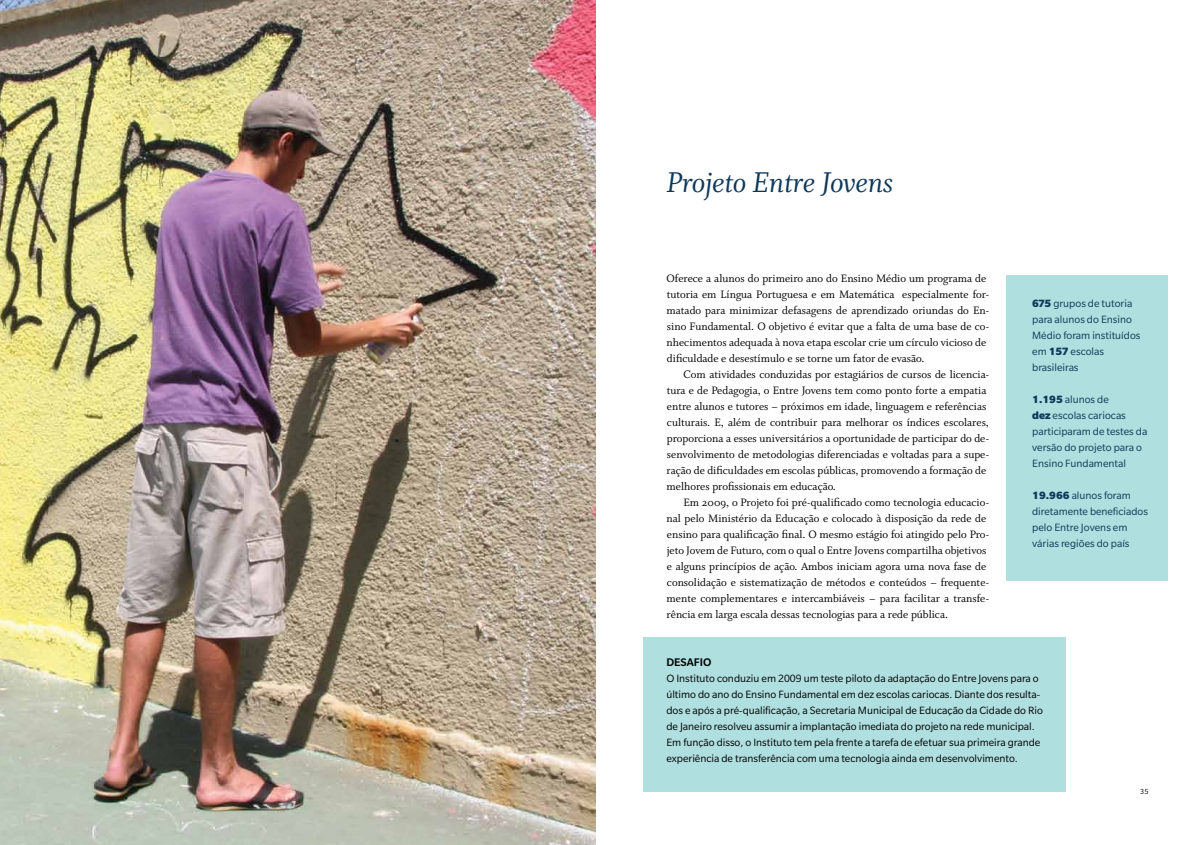
<style>
.page{position:relative;width:1191px;height:845px;background:#fff}
.page>*{position:absolute;margin:0;border:0;box-sizing:border-box;transform-origin:0 0}
.t1{font:32px "Whitman Italic Os F";letter-spacing:-.01em;color:#10385a}
.t2{font:12px/16px "Whitman Roman Os F";color:#000}
.t3{font:500 12px "Slate Std";color:#000}
.t4{font:11.5px/16px "Slate Std";color:#000}
.t5{font:11.5px/16px "Slate Std";color:#10385a}
.t6{font:8px "Slate Std";color:#000}
.s1{font-weight:900}
</style>
<div class="page">
<div style="left:643px;top:637px;width:422px;height:155px;background:#afdfdf"></div>
<div style="left:1006px;top:275px;width:162px;height:306px;background:#afdfdf"></div>
<img style="left:0;top:0;width:595px;height:845px">
<h1 class="t1" style="left:666px;top:165px;width:228px">Projeto Entre Jovens</h1>
<p class="t2" style="left:666px;top:270px;width:324px">Oferece a alunos do primeiro ano do Ensino Médio um programa de tutoria em Língua Portuguesa e em Matemática especialmente for&shy;matado para minimizar defasagens de aprendizado oriundas do En&shy;sino Fundamental. O objetivo é evitar que a falta de uma base de co&shy;nhecimentos adequada à nova etapa escolar crie um círculo vicioso de dificuldade e desestímulo e se torne um fator de evasão.</p>
<p class="t2" style="left:666px;top:366px;width:324px;text-indent:17px">Com atividades conduzidas por estagiários de cursos de licencia&shy;tura e de Pedagogia, o Entre Jovens tem como ponto forte a empatia entre alunos e tutores – próximos em idade, linguagem e referências culturais. E, além de contribuir para melhorar os índices escolares, proporciona a esses universitários a oportunidade de participar do de&shy;senvolvimento de metodologias diferenciadas e voltadas para a supe&shy;ração de dificuldades em escolas públicas, promovendo a formação de melhores profissionais em educação.</p>
<p class="t2" style="left:666px;top:494px;width:324px;text-indent:17px">Em 2009, o Projeto foi pré-qualificado como tecnologia educacio&shy;nal pelo Ministério da Educação e colocado à disposição da rede de ensino para qualificação final. O mesmo estágio foi atingido pelo Pro&shy;jeto Jovem de Futuro, com o qual o Entre Jovens compartilha objetivos e alguns princípios de ação. Ambos iniciam agora uma nova fase de consolidação e sistematização de métodos e conteúdos – frequente&shy;mente complementares e intercambiáveis – para facilitar a transfe&shy;rência em larga escala dessas tecnologias para a rede pública.</p>
<p class="t5" style="left:1032px;top:296px;width:110px"><span class="s1">675</span> grupos de tutoria para alunos do Ensino<br>Médio foram instituídos em <span class="s1">157</span> escolas brasileiras</p>
<p class="t5" style="left:1032px;top:392px;width:117px"><span class="s1">1.195</span> alunos de<br><span class="s1">dez</span> escolas cariocas participaram de testes da versão do projeto para o<br>Ensino Fundamental</p>
<p class="t5" style="left:1032px;top:488px;width:117px"><span class="s1">19.966</span> alunos foram diretamente beneficiados pelo Entre Jovens em várias regiões do país</p>
<p class="t3" style="left:666px;top:655px;width:46px">DESAFIO</p>
<p class="t4" style="left:666px;top:670px;width:378px">O Instituto conduziu em 2009 um teste piloto da adaptação do Entre Jovens para o último do ano do Ensino Fundamental em dez escolas cariocas. Diante dos resulta&shy;dos e após a pré-qualificação, a Secretaria Municipal de Educação da Cidade do Rio de Janeiro resolveu assumir a implantação imediata do projeto na rede municipal.<br>Em função disso, o Instituto tem pela frente a tarefa de efetuar sua primeira grande experiência de transferência com uma tecnologia ainda em desenvolvimento.</p>
<p class="t6" style="left:1140px;top:787px;width:10px">35</p>
</div>
